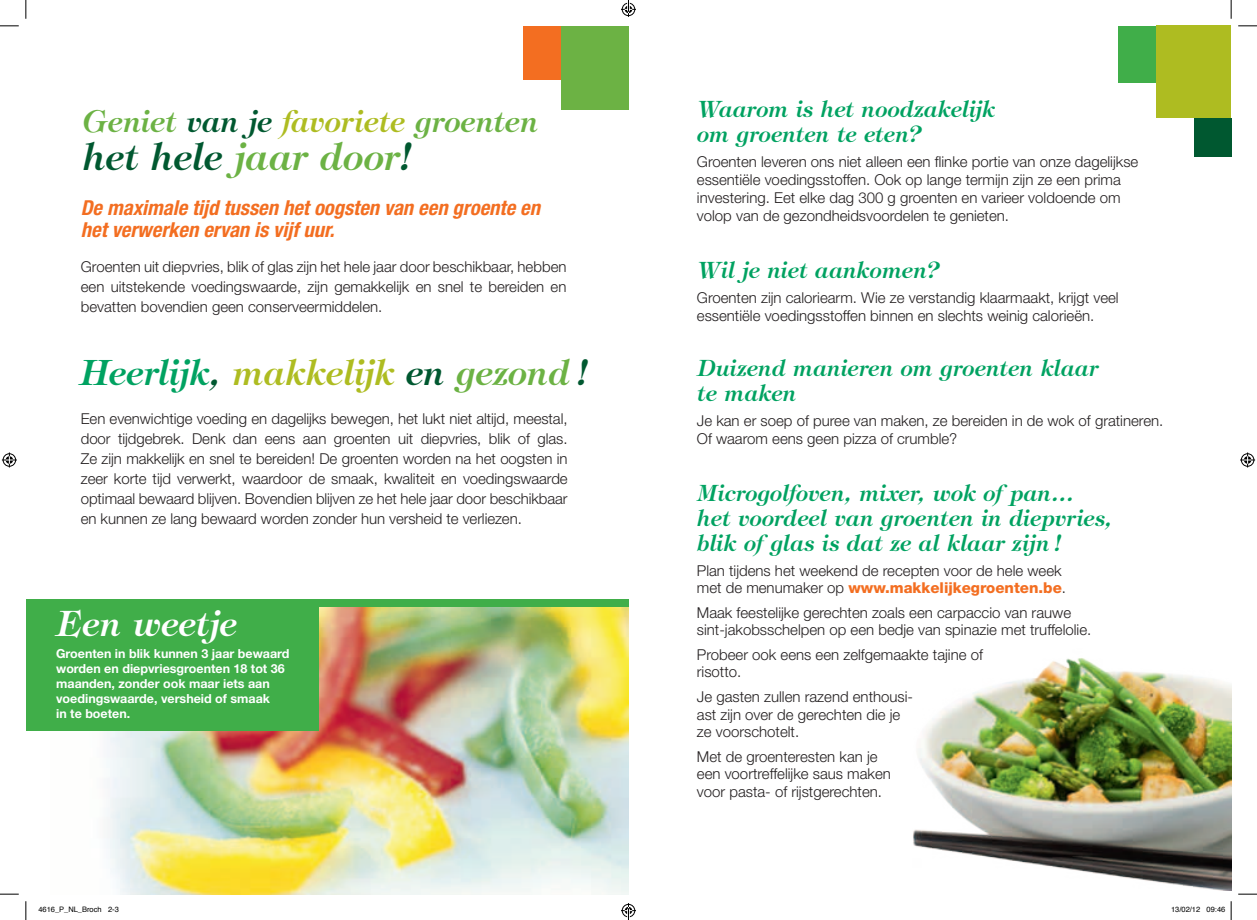
<style>
.page{position:relative;width:1257px;height:920px;background:#fff}
.page>*{position:absolute;margin:0;border:0;box-sizing:border-box;transform-origin:0 0}
.t1{font:italic 600 37.5px "Tiffany Std";letter-spacing:-.01em;color:#005830}
.t2{font:italic 600 35.12px "Tiffany Std";letter-spacing:-.005em;color:#fff}
.t3{font:italic 600 35px "Tiffany Std";letter-spacing:-.01em;color:#aebc21}
.t4{font:italic 600 30px "Tiffany Std";letter-spacing:-.01em;color:#6cb244}
.t5{font:italic 600 22.5px/25px "Tiffany Std";letter-spacing:-.005em;color:#00a261}
.t6{font:italic 700 condensed 20.62px/22.5px "Helvetica Neue";color:#f36e21}
.t7{font:300 15px/20px "Helvetica Neue";color:#231f20}
.t8{font:700 12.5px/15px "Helvetica Neue";color:#fff}
.t9{font:7.5px "Helvetica";color:#000}
.s1{color:#005830}
.s2{color:#aebc21}
.s3{color:#6cb244}
.s4{color:#00a261}
.s5{font-weight:800;color:#f36e21}
</style>
<div class="page">
<img style="left:107px;top:606px;width:521px;height:288px">
<div style="left:26px;top:603px;width:293px;height:128px;background:#40ae49"></div>
<div style="left:26px;top:599px;width:602px;height:7px;background:#40ae49"></div>
<img style="left:913px;top:658px;width:318px;height:232px">
<div style="left:1117px;top:26px;width:39px;height:57px;background:#40ae49"></div>
<div style="left:1193px;top:118px;width:38px;height:39px;background:#005830"></div>
<div style="left:1156px;top:26px;width:75px;height:92px;background:#aebc21"></div>
<div style="left:523px;top:26px;width:38px;height:54px;background:#f36e21"></div>
<div style="left:561px;top:26px;width:67px;height:83px;background:#6cb244"></div>
<svg style="left:0;top:25px;width:19px;height:2px"></svg>
<svg style="left:1238px;top:25px;width:18px;height:2px"></svg>
<svg style="left:0;top:893px;width:19px;height:2px"></svg>
<svg style="left:1238px;top:893px;width:18px;height:2px"></svg>
<svg style="left:25px;top:0;width:2px;height:19px"></svg>
<svg style="left:25px;top:901px;width:2px;height:19px"></svg>
<svg style="left:1230px;top:0;width:1px;height:19px"></svg>
<svg style="left:2px;top:452px;width:15px;height:15px"></svg>
<svg style="left:1240px;top:452px;width:15px;height:15px"></svg>
<svg style="left:1230px;top:901px;width:1px;height:19px"></svg>
<svg style="left:621px;top:0;width:15px;height:17px"></svg>
<svg style="left:621px;top:903px;width:15px;height:17px"></svg>
<h3 class="t4" style="left:83px;top:103px;width:457px">Geniet <span class="s1">van je</span> <span class="s2">favoriete</span> groenten</h3>
<h1 class="t1" style="left:83px;top:135px;width:333px">het hele <span class="s3">jaar door</span>!</h1>
<h3 class="t6" style="left:81px;top:196px;width:461px">De maximale tijd tussen het oogsten van een groente en het verwerken ervan is vijf uur.</h3>
<p class="t7" style="left:81px;top:256px;width:487px;text-align:justify">Groenten uit diepvries, blik of glas zijn het hele jaar door beschikbaar, hebben een uitstekende voedingswaarde, zijn gemakkelijk en snel te bereiden en bevatten bovendien geen conserveermiddelen.</p>
<h3 class="t3" style="left:79px;top:352px;width:513px"><span class="s4">Heerlijk</span><span class="s1">,</span> makkelijk <span class="s1">en</span> <span class="s3">gezond</span><span class="s1">!</span></h3>
<p class="t7" style="left:81px;top:408px;width:488px;text-align:justify">Een evenwichtige voeding en dagelijks bewegen, het lukt niet altijd, meestal, door tijdgebrek. Denk dan eens aan groenten uit diepvries, blik of glas.<br>Ze zijn makkelijk en snel te bereiden! De groenten worden na het oogsten in zeer korte tijd verwerkt, waardoor de smaak, kwaliteit en voedingswaarde optimaal bewaard blijven. Bovendien blijven ze het hele jaar door beschikbaar en kunnen ze lang bewaard worden zonder hun versheid te verliezen.</p>
<h2 class="t2" style="left:56px;top:602px;width:182px">Een weetje</h2>
<p class="t8" style="left:56px;top:646px;width:235px">Groenten in blik kunnen 3 jaar bewaard worden en diepvriesgroenten 18 tot 36 maanden, zonder ook maar iets aan voedingswaarde, versheid of smaak<br>in te boeten.</p>
<h3 class="t5" style="left:697px;top:97px;width:300px">Waarom is het noodzakelijk om groenten te eten?</h3>
<p class="t7" style="left:697px;top:152px;width:443px;line-height:18px">Groenten leveren ons niet alleen een flinke portie van onze dagelijkse essentiële voedingsstoffen. Ook op lange termijn zijn ze een prima investering. Eet elke dag 300 g groenten en varieer voldoende om volop van de gezondheidsvoordelen te genieten.</p>
<h3 class="t5" style="left:697px;top:258px;width:245px">Wil je niet aankomen?</h3>
<p class="t7" style="left:697px;top:289px;width:423px;line-height:18px">Groenten zijn caloriearm. Wie ze verstandig klaarmaakt, krijgt veel essentiële voedingsstoffen binnen en slechts weinig calorieën.</p>
<h3 class="t5" style="left:697px;top:356px;width:403px">Duizend manieren om groenten klaar te maken</h3>
<p class="t7" style="left:697px;top:411px;width:468px;line-height:18px">Je kan er soep of puree van maken, ze bereiden in de wok of gratineren.<br>Of waarom eens geen pizza of crumble?</p>
<h3 class="t5" style="left:697px;top:481px;width:417px">Microgolfoven, mixer, wok of pan… het voordeel van groenten in diepvries, blik of glas is dat ze al klaar zijn!</h3>
<p class="t7" style="left:697px;top:561px;width:370px;line-height:17.5px">Plan tijdens het weekend de recepten voor de hele week met de menumaker op <span class="s5">www.makkelijkegroenten.be</span>.</p>
<p class="t7" style="left:697px;top:603px;width:396px;line-height:17.5px">Maak feestelijke gerechten zoals een carpaccio van rauwe sint-jakobsschelpen op een bedje van spinazie met truffelolie.</p>
<p class="t7" style="left:697px;top:645px;width:287px;line-height:17.5px">Probeer ook eens een zelfgemaakte tajine of risotto.</p>
<p class="t7" style="left:697px;top:687px;width:218px;line-height:17.5px">Je gasten zullen razend enthousi&shy;ast zijn over de gerechten die je ze voorschotelt.</p>
<p class="t7" style="left:697px;top:747px;width:195px;line-height:17.5px">Met de groenteresten kan je een voortreffelijke saus maken voor pasta- of rijstgerechten.</p>
<p class="t9" style="left:38px;top:904px;width:82px">4616_P_NL_Broch 2-3</p>
<p class="t9" style="left:1171px;top:904px;width:56px">13/02/12 09:46</p>
</div>
